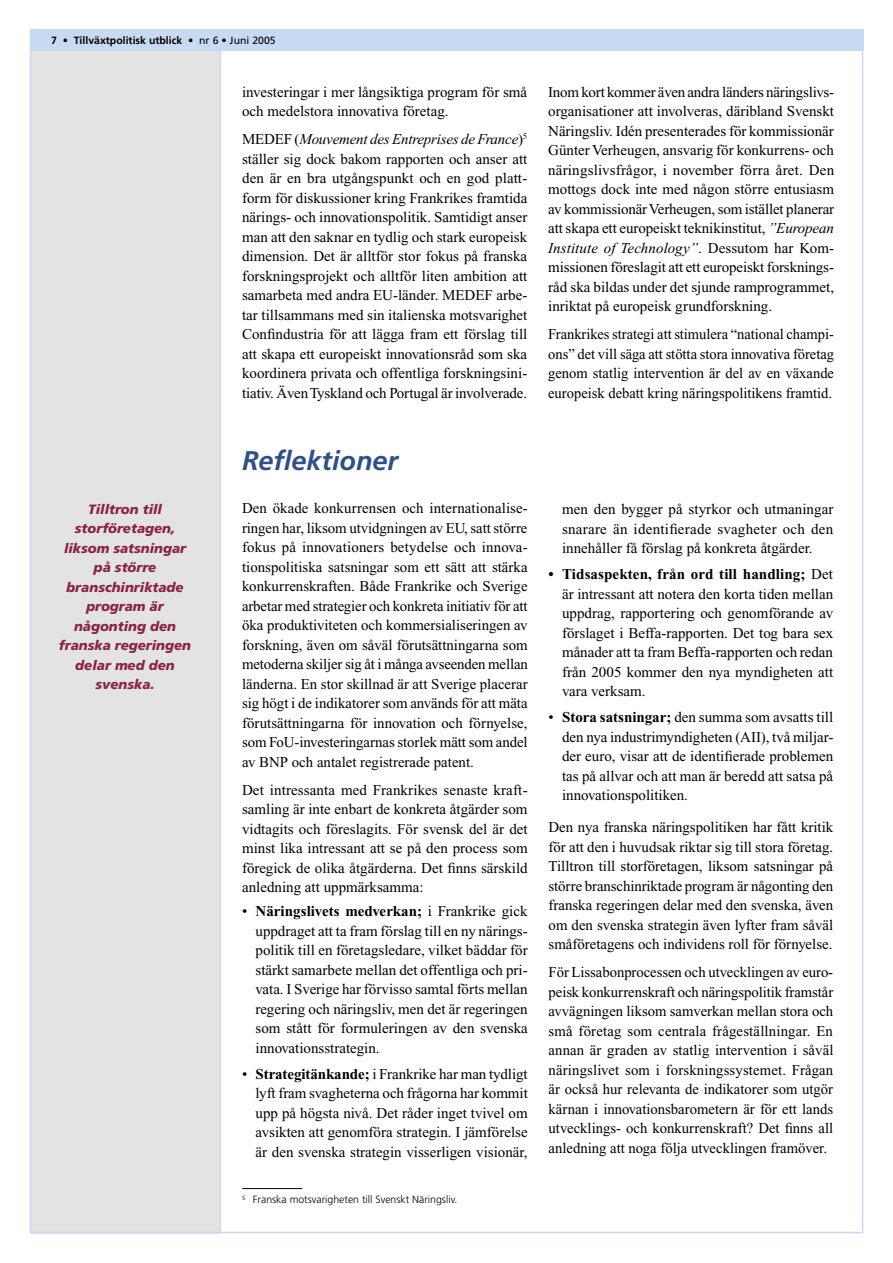
<style>
.page{position:relative;width:893px;height:1263px;background:#fff}
.page>*{position:absolute;margin:0;border:0;box-sizing:border-box;transform-origin:0 0}
.t1{font:italic 700 27px "Frutiger";color:#2d5085}
.t2{font:15px/19.5px "Times New Roman";color:#000;text-align:justify}
.t3{font:italic 900 13.5px/19.5px "Frutiger";color:#8a2348;text-align:center}
.t4{font:300 10.5px "Frutiger";color:#000}
.t5{font:700 10.5px "Frutiger";color:#000}
.s1{font-weight:400}
.s2{font-style:italic}
.s3{font-weight:700}
</style>
<div class="page">
<div style="left:30px;top:32px;width:191px;height:1201px;background:#e3e3e3"></div>
<hr style="left:220px;top:30px;width:1px;height:1202px;background:#c8daf2">
<div style="left:30px;top:30px;width:833px;height:21px;background:#c8daf2"></div>
<hr style="left:242px;top:1188px;width:60px;height:1px;background:#000">
<p class="t5" style="left:51px;top:34px;width:226px">7 <span class="s1">•</span> Tillväxtpolitisk utblick <span class="s1">• nr 6 • Juni 2005</span></p>
<p class="t3" style="left:59px;top:499px;width:134px">Tilltron till storföretagen, liksom satsningar på större branschinriktade program är någonting den franska regeringen delar med den svenska.</p>
<p class="t2" style="left:242px;top:82px;width:287px">investeringar i mer långsiktiga program för små och medelstora innovativa företag.</p>
<p class="t2" style="left:242px;top:130px;width:287px">MEDEF (<span class="s2">Mouvement des Entreprises de France</span>)<sup>5 </sup>ställer sig dock bakom rapporten och anser att den är en bra utgångspunkt och en god platt&shy;form för diskussioner kring Frankrikes framtida närings- och innovationspolitik. Samtidigt anser man att den saknar en tydlig och stark europeisk dimension. Det är alltför stor fokus på franska forskningsprojekt och alltför liten ambition att samarbeta med andra EU-länder. MEDEF arbe&shy;tar tillsammans med sin italienska motsvarighet Confindustria för att lägga fram ett förslag till att skapa ett europeiskt innovationsråd som ska koordinera privata och offentliga forskningsini&shy;tiativ. Även Tyskland och Portugal är involverade.</p>
<h1 class="t1" style="left:242px;top:445px;width:158px">Reflektioner</h1>
<p class="t2" style="left:242px;top:499px;width:287px">Den ökade konkurrensen och internationalise&shy;ringen har, liksom utvidgningen av EU, satt större fokus på innovationers betydelse och innova&shy;tionspolitiska satsningar som ett sätt att stärka konkurrenskraften. Både Frankrike och Sverige arbetar med strategier och konkreta initiativ för att öka produktiviteten och kommersialiseringen av forskning, även om såväl förutsättningarna som metoderna skiljer sig åt i många avseenden mellan länderna. En stor skillnad är att Sverige placerar sig högt i de indikatorer som används för att mäta förutsättningarna för innovation och förnyelse, som FoU-investeringarnas storlek mätt som andel av BNP och antalet registrerade patent.</p>
<p class="t2" style="left:242px;top:780px;width:287px">Det intressanta med Frankrikes senaste kraft&shy;samling är inte enbart de konkreta åtgärder som vidtagits och föreslagits. För svensk del är det minst lika intressant att se på den process som föregick de olika åtgärderna. Det finns särskild anledning att uppmärksamma:</p>
<p class="t2" style="left:256px;top:901px;width:274px;text-indent:-14px">• <span class="s3">Näringslivets medverkan;</span> i Frankrike gick uppdraget att ta fram förslag till en ny närings&shy;politik till en företagsledare, vilket bäddar för stärkt samarbete mellan det offentliga och pri&shy;vata. I Sverige har förvisso samtal förts mellan regering och näringsliv, men det är regeringen som stått för formuleringen av den svenska innovationsstrategin.</p>
<p class="t2" style="left:256px;top:1064px;width:274px;text-indent:-14px">• <span class="s3">Strategitänkande;</span> i Frankrike har man tydligt lyft fram svagheterna och frågorna har kommit upp på högsta nivå. Det råder inget tvivel om avsikten att genomföra strategin. I jämförelse är den svenska strategin visserligen visionär,</p>
<p class="t4" style="left:242px;top:1194px;width:217px"><sup>5</sup> Franska motsvarigheten till Svenskt Näringsliv.</p>
<p class="t2" style="left:548px;top:82px;width:288px">Inom kort kommer även andra länders näringslivs&shy;organisationer att involveras, däribland Svenskt Näringsliv. Idén presenterades för kommissionär Günter Verheugen, ansvarig för konkurrens- och näringslivsfrågor, i november förra året. Den mottogs dock inte med någon större entusiasm av kommissionär Verheugen, som istället planerar att skapa ett europeiskt teknikinstitut, <span class="s2">”European Institute of Technology”</span>. Dessutom har Kom&shy;missionen föreslagit att ett europeiskt forsknings&shy;råd ska bildas under det sjunde ramprogrammet, inriktat på europeisk grundforskning.</p>
<p class="t2" style="left:548px;top:325px;width:287px">Frankrikes strategi att stimulera “national champi&shy;ons” det vill säga att stötta stora innovativa företag genom statlig intervention är del av en växande europeisk debatt kring näringspolitikens framtid.</p>
<p class="t2" style="left:562px;top:500px;width:273px">men den bygger på styrkor och utmaningar snarare än identifierade svagheter och den innehåller få förslag på konkreta åtgärder.</p>
<p class="t2" style="left:562px;top:564px;width:273px;text-indent:-14px"><span class="s3">• Tidsaspekten, från ord till handling;</span> Det är intressant att notera den korta tiden mellan uppdrag, rapportering och genomförande av förslaget i Beffa-rapporten. Det tog bara sex månader att ta fram Beffa-rapporten och redan från 2005 kommer den nya myndigheten att vara verksam.</p>
<p class="t2" style="left:562px;top:707px;width:273px;text-indent:-14px">• <span class="s3">Stora satsningar;</span> den summa som avsatts till den nya industrimyndigheten (AII), två miljar&shy;der euro, visar att de identifierade problemen tas på allvar och att man är beredd att satsa på innovationspolitiken.</p>
<p class="t2" style="left:549px;top:818px;width:286px">Den nya franska näringspolitiken har fått kritik för att den i huvudsak riktar sig till stora företag.<br>Tilltron till storföretagen, liksom satsningar på större branschinriktade program är någonting den franska regeringen delar med den svenska, även om den svenska strategin även lyfter fram såväl småföretagens och individens roll för förnyelse.</p>
<p class="t2" style="left:549px;top:963px;width:286px">För Lissabonprocessen och utvecklingen av euro&shy;peisk konkurrenskraft och näringspolitik framstår avvägningen liksom samverkan mellan stora och små företag som centrala frågeställningar. En annan är graden av statlig intervention i såväl näringslivet som i forskningssystemet. Frågan är också hur relevanta de indikatorer som utgör kärnan i innovationsbarometern är för ett lands utvecklings- och konkurrenskraft? Det finns all anledning att noga följa utvecklingen framöver.</p>
</div>
